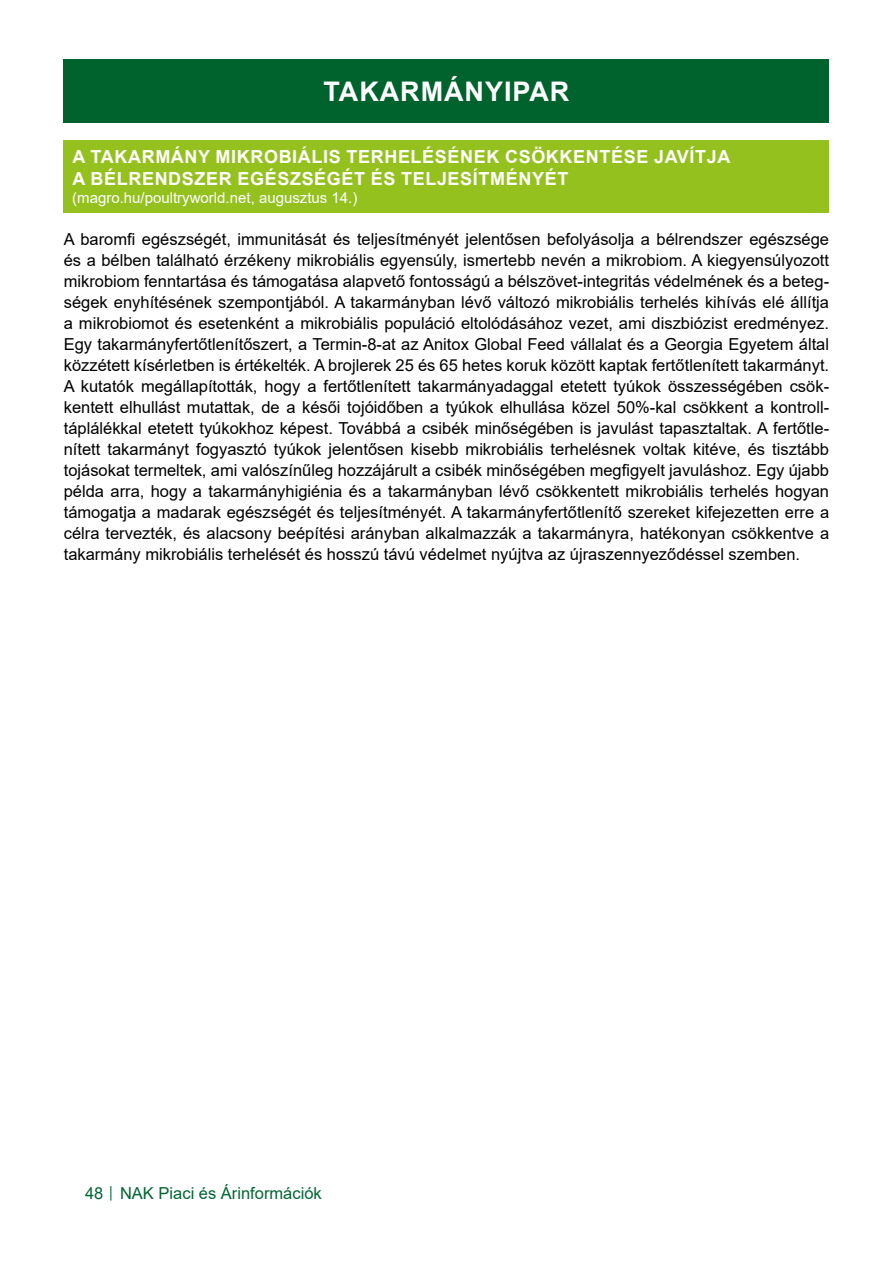
<style>
.page{position:relative;width:893px;height:1263px;background:#fff}
.page>*{position:absolute;margin:0;border:0;box-sizing:border-box;transform-origin:0 0}
.t1{font:700 27px "Arial";letter-spacing:.035em;color:#fff}
.t2{font:700 18px/21.6px "Arial";letter-spacing:.035em;color:#fff}
.t3{font:16.5px/21px "Arial";color:#000;text-align:justify}
.t4{font:16.5px "Arial";color:#006533}
.t5{font:15px "Arial";color:#fff}
.s1{font-size:12px}
</style>
<div class="page">
<div style="left:64px;top:60px;width:765px;height:63px;background:#00632e"></div>
<div style="left:64px;top:140px;width:765px;height:73px;background:#95c11f"></div>
<h1 class="t1" style="left:324px;top:73px;width:247px">TAKARMÁNYIPAR</h1>
<p class="t2" style="left:73px;top:146px;width:659px">A TAKARMÁNY MIKROBIÁLIS TERHELÉSÉNEK CSÖKKENTÉSE JAVÍTJA<br>A BÉLRENDSZER EGÉSZSÉGÉT ÉS TELJESÍTMÉNYÉT</p>
<p class="t5" style="left:72px;top:187px;width:287px">(magro.hu/poultryworld.net, augusztus 14.)</p>
<p class="t3" style="left:64px;top:229px;width:767px">A baromfi egészségét, immunitását és teljesítményét jelentősen befolyásolja a bélrendszer egészsége és a bélben található érzékeny mikrobiális egyensúly, ismertebb nevén a mikrobiom. A kiegyensúlyozott mikrobiom fenntartása és támogatása alapvető fontosságú a bélszövet-integritás védelmének és a beteg&shy;ségek enyhítésének szempontjából. A takarmányban lévő változó mikrobiális terhelés kihívás elé állítja a mikrobiomot és esetenként a mikrobiális populáció eltolódásához vezet, ami diszbiózist eredményez.<br>Egy takarmányfertőtlenítőszert, a Termin-8-at az Anitox Global Feed vállalat és a Georgia Egyetem által közzétett kísérletben is értékelték. A brojlerek 25 és 65 hetes koruk között kaptak fertőtlenített takarmányt.<br>A kutatók megállapították, hogy a fertőtlenített takarmányadaggal etetett tyúkok összességében csök&shy;kentett elhullást mutattak, de a késői tojóidőben a tyúkok elhullása közel 50%-kal csökkent a kontroll&shy;táplálékkal etetett tyúkokhoz képest. Továbbá a csibék minőségében is javulást tapasztaltak. A fertőtle&shy;nített takarmányt fogyasztó tyúkok jelentősen kisebb mikrobiális terhelésnek voltak kitéve, és tisztább tojásokat termeltek, ami valószínűleg hozzájárult a csibék minőségében megfigyelt javuláshoz. Egy újabb példa arra, hogy a takarmányhigiénia és a takarmányban lévő csökkentett mikrobiális terhelés hogyan támogatja a madarak egészségét és teljesítményét. A takarmányfertőtlenítő szereket kifejezetten erre a célra tervezték, és alacsony beépítési arányban alkalmazzák a takarmányra, hatékonyan csökkentve a takarmány mikrobiális terhelését és hosszú távú védelmet nyújtva az újraszennyeződéssel szemben.</p>
<p class="t4" style="left:85px;top:1182px;width:238px">48 <span class="s1">│</span> NAK Piaci és Árinformációk</p>
</div>
